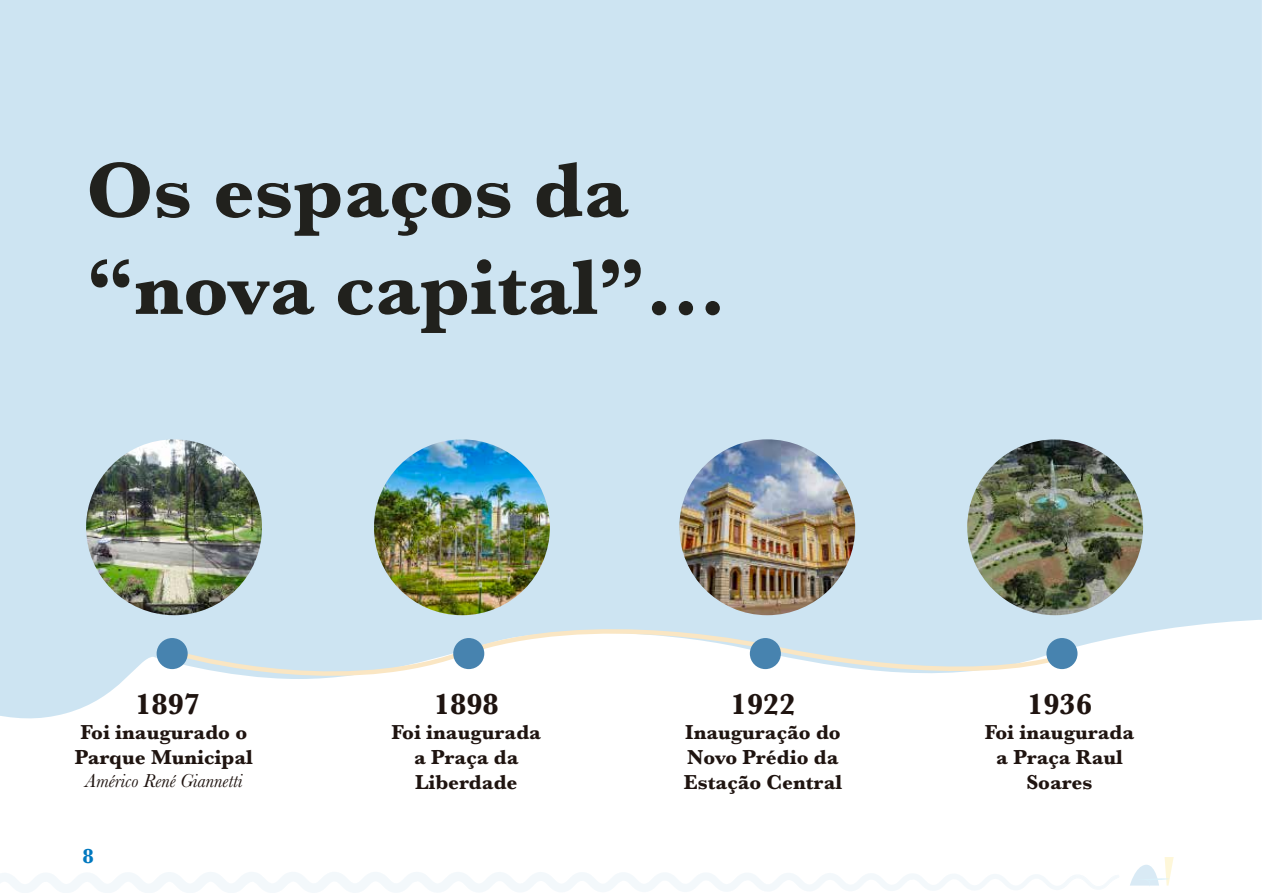
<style>
.page{position:relative;width:1263px;height:893px;background:#fff}
.page>*{position:absolute;margin:0;border:0;box-sizing:border-box;transform-origin:0 0}
.t1{font:700 81px/97.2px "Baskerville";color:#21211d}
.t2{font:700 30px "Baskerville";color:#1f1410}
.t3{font:700 21px/25.2px "Baskerville";color:#1f1410}
.t4{font:700 21px "Baskerville";color:#0078bf}
.t5{font:italic 19.5px "Baskerville";color:#1f1410}
</style>
<div class="page">
<svg style="left:1130px;top:857px;width:44px;height:29px"></svg>
<svg style="left:0;top:872px;width:1119px;height:21px"></svg>
<div style="left:0;top:0;width:1262px;height:719px;background:#cde4f2"></div>
<svg style="left:164px;top:602px;width:913px;height:98px"></svg>
<img style="left:679px;top:439px;width:176px;height:176px;border-radius:88px">
<img style="left:967px;top:439px;width:176px;height:176px;border-radius:88px">
<img style="left:374px;top:439px;width:176px;height:176px;border-radius:88px">
<img style="left:86px;top:439px;width:176px;height:176px;border-radius:88px">
<div style="left:750px;top:638px;width:31px;height:31px;background:#4783af;border-radius:50%"></div>
<div style="left:1046px;top:638px;width:31px;height:31px;background:#4783af;border-radius:50%"></div>
<div style="left:453px;top:638px;width:31px;height:31px;background:#4783af;border-radius:50%"></div>
<div style="left:157px;top:638px;width:31px;height:31px;background:#4783af;border-radius:50%"></div>
<h1 class="t1" style="left:86px;top:142px;width:642px">Os espaços da “nova capital”…</h1>
<h2 class="t2" style="left:135px;top:683px;width:67px">1897</h2>
<p class="t3" style="left:75px;top:720px;width:179px">Foi inaugurado o<br>Parque Municipal</p>
<p class="t5" style="left:85px;top:768px;width:159px">Américo René Giannetti</p>
<p class="t4" style="left:82px;top:841px;width:13px">8</p>
<h2 class="t2" style="left:434px;top:683px;width:67px">1898</h2>
<p class="t3" style="left:391px;top:720px;width:151px;text-align:center">Foi inaugurada a Praça da<br>Liberdade</p>
<h2 class="t2" style="left:730px;top:683px;width:67px">1922</h2>
<p class="t3" style="left:684px;top:720px;width:160px">Inauguração do<br>Novo Prédio da<br>Estação Central</p>
<h2 class="t2" style="left:1027px;top:683px;width:67px">1936</h2>
<p class="t3" style="left:985px;top:720px;width:151px;text-align:center">Foi inaugurada a Praça Raul<br>Soares</p>
</div>
